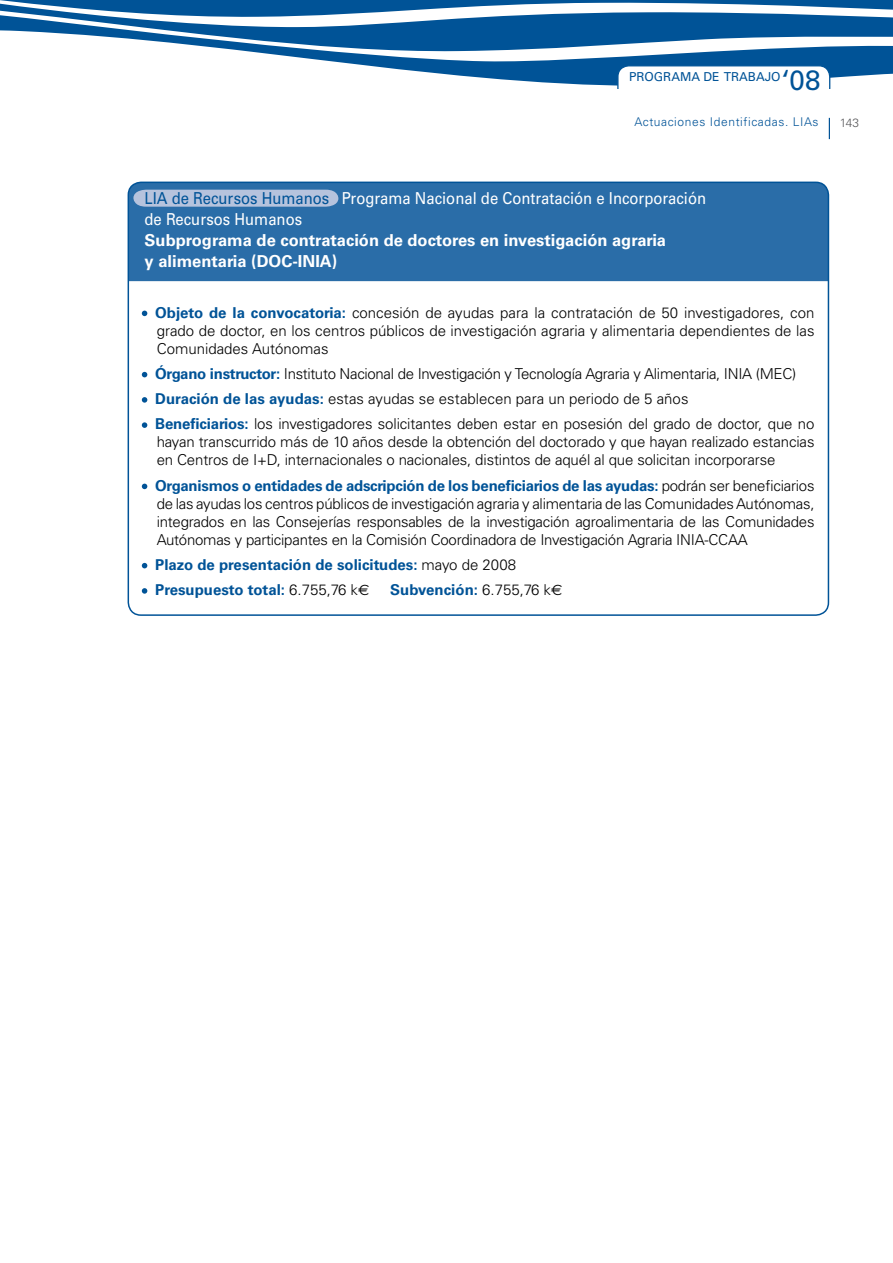
<style>
.page{position:relative;width:893px;height:1263px;background:#fff}
.page>*{position:absolute;margin:0;border:0;box-sizing:border-box;transform-origin:0 0}
.t1{font:27.9px "Univers LT Std";color:#005397}
.t2{font:700 16.5px/21px "Univers LT Std";color:#fff}
.t3{font:300 15px/18px "Univers LT Std";letter-spacing:-.01em;color:#000;text-align:justify}
.t4{font:700 15px/25.2px "Univers LT Std";color:#005397}
.t5{font:12.3px "Univers LT Std";color:#005397}
.t6{font:300 12px "Univers LT Std";letter-spacing:.05em;color:#005397}
.t7{font:300 12px "Univers LT Std";color:#58585a}
.s1{font-weight:400;color:#005397}
.s2{font-weight:400}
.s3{font-weight:700;color:#005397}
.s4{font-weight:300;color:#000}
.s5{font-family:"Euro Sans";font-weight:400;color:#000}
</style>
<div class="page">
<svg style="left:0;top:0;width:893px;height:89px;fill:#005397"></svg>
<svg style="left:829px;top:118px;width:1px;height:21px"></svg>
<div style="left:618px;top:66px;width:212px;height:33px;background:#fff;border-radius:11px"></div>
<div style="left:617px;top:65px;width:213px;height:35px;border:1px solid #005397;border-radius:11px"></div>
<div style="left:596px;top:89px;width:256px;height:19px;background:#fff"></div>
<div style="left:128px;top:182px;width:700px;height:99px;background:#2a6da8"></div>
<div style="left:128px;top:182px;width:701px;height:434px;border:2px solid #005397;border-radius:13px"></div>
<svg style="left:142px;top:311px;width:5px;height:5px"></svg>
<svg style="left:142px;top:372px;width:5px;height:5px"></svg>
<svg style="left:142px;top:397px;width:5px;height:6px"></svg>
<svg style="left:142px;top:422px;width:5px;height:6px"></svg>
<svg style="left:142px;top:484px;width:5px;height:5px"></svg>
<svg style="left:142px;top:563px;width:5px;height:5px"></svg>
<svg style="left:142px;top:588px;width:5px;height:6px"></svg>
<svg style="left:133px;top:190px;width:205px;height:17px;background:#afbfda"></svg>
<p class="t5" style="left:629px;top:70px;width:153px">PROGRAMA DE TRABAJO</p>
<p class="t1" style="left:782px;top:63px;width:40px">‘08</p>
<p class="t6" style="left:635px;top:115px;width:185px">Actuaciones Identificadas. LIAs</p>
<p class="t7" style="left:840px;top:115px;width:21px">143</p>
<p class="t2" style="left:145px;top:188px;width:563px"><span class="s1">LIA de Recursos Humanos</span> <span class="s2">Programa Nacional de Contratación e Incorporación de Recursos Humanos<br></span>Subprograma de contratación de doctores en investigación agraria<br>y alimentaria (DOC-INIA)</p>
<p class="t3" style="left:155px;top:303px;width:661px"><span class="s3">Objeto de la convocatoria:</span> concesión de ayudas para la contratación de 50 investigadores, con grado de doctor, en los centros públicos de investigación agraria y alimentaria dependientes de las Comunidades Autónomas</p>
<p class="t3" style="left:155px;top:361px;width:661px;line-height:25.2px;text-align:left"><span class="s3">Órgano instructor:</span> Instituto Nacional de Investigación y Tecnología Agraria y Alimentaria, INIA (MEC)<br><span class="s3">Duración de las ayudas:</span> estas ayudas se establecen para un periodo de 5 años<br><span class="s3">Beneficiarios:</span> los investigadores solicitantes deben estar en posesión del grado de doctor, que no</p>
<p class="t3" style="left:157px;top:433px;width:659px">hayan transcurrido más de 10 años desde la obtención del doctorado y que hayan realizado estancias en Centros de I+D, internacionales o nacionales, distintos de aquél al que solicitan incorporarse</p>
<p class="t3" style="left:155px;top:476px;width:661px"><span class="s3">Organismos o entidades de adscripción de los beneficiarios de las ayudas:</span> podrán ser beneficiarios de las ayudas los centros públicos de investigación agraria y alimentaria de las Comunidades Autónomas, integrados en las Consejerías responsables de la investigación agroalimentaria de las Comunidades Autónomas y participantes en la Comisión Coordinadora de Investigación Agraria INIA-CCAA</p>
<p class="t4" style="left:155px;top:552px;width:362px">Plazo de presentación de solicitudes: <span class="s4">mayo de 2008<br></span>Presupuesto total: <span class="s4">6.755,76 k</span><span class="s5">€</span></p>
<p class="t4" style="left:390px;top:577px;width:174px">Subvención: <span class="s4">6.755,76 k</span><span class="s5">€</span></p>
</div>
